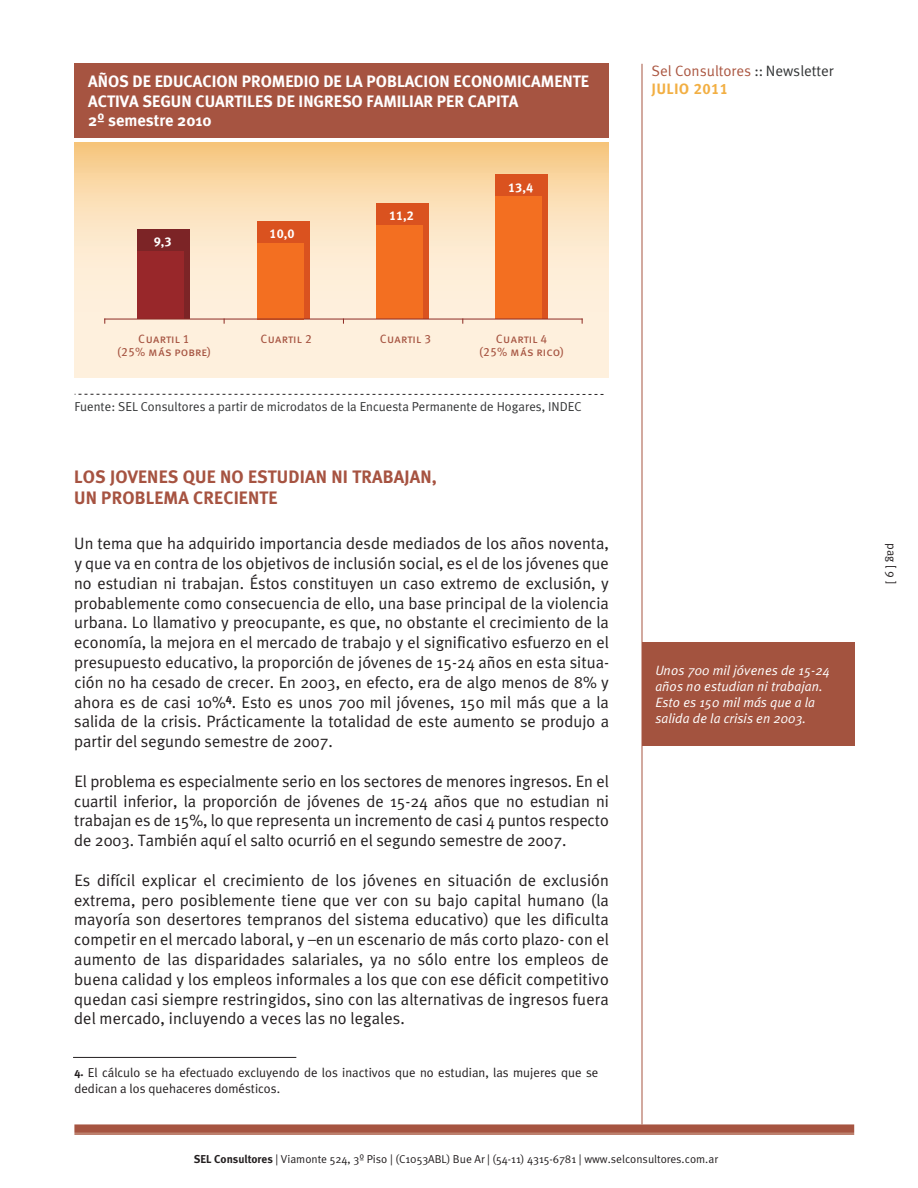
<style>
.page{position:relative;width:918px;height:1188px;background:#fff}
.page>*{position:absolute;margin:0;border:0;box-sizing:border-box;transform-origin:0 0}
.t1{font:18px/21.6px "Meta Bold LF";letter-spacing:.01em;color:#a65341}
.t2{font:16.5px/19.8px "Meta Plus Normal";color:#231f20;text-align:justify}
.t3{font:700 16.5px/19.8px "Meta";color:#fff}
.t4{font:15px "Meta Normal";color:#ab5742}
.t5{font:15px "Meta Bold Lf Caps";letter-spacing:.02em;color:#f2af43}
.t6{font:italic 13.5px/16.2px "Meta Plus Normal";letter-spacing:.005em;color:#fff}
.t7{font:12.9px/15.5px "Meta Plus Normal";color:#231f20}
.t8{font:12.9px "Meta Plus Normal";color:#333536}
.t9{font:12.75px "Meta Bold Lf Caps";color:#fff}
.t10{font:12px/13.5px "Meta Book LF Caps";letter-spacing:.025em;color:#a65441;text-align:center}
.t11{font:12px "Meta Book LF Caps";color:#a65441}
.t12{font:12px "Meta Normal";color:#231f20}
.t13{font:11.4px "Meta Normal";color:#231f20}
.s1{font-family:"Meta Bold Caps";font-size:11.4px}
.s2{color:#333536}
.s3{font-family:"Meta";font-weight:700}
</style>
<div class="page">
<svg style="left:74px;top:1124px;width:780px;height:11px;background:#ae6553"></svg>
<hr style="left:642px;top:64px;width:1px;height:1060px;background:#a65441">
<svg style="left:75px;top:394px;width:528px;height:1px"></svg>
<div style="left:642px;top:643px;width:212px;height:103px;background:#a3533f"></div>
<svg style="left:74px;top:142px;width:534px;height:235px;background:#fbe4c2"></svg>
<div style="left:137px;top:229px;width:53px;height:90px;background:#7c2426"></div>
<div style="left:137px;top:251px;width:47px;height:68px;background:#98272a"></div>
<div style="left:257px;top:221px;width:52px;height:98px;background:#da521f"></div>
<div style="left:257px;top:243px;width:46px;height:76px;background:#f36f21"></div>
<div style="left:376px;top:204px;width:53px;height:115px;background:#da521f"></div>
<div style="left:376px;top:225px;width:47px;height:94px;background:#f36f21"></div>
<div style="left:495px;top:175px;width:53px;height:144px;background:#da521f"></div>
<div style="left:495px;top:197px;width:47px;height:122px;background:#f36f21"></div>
<hr style="left:105px;top:319px;width:477px;height:1px;background:#8d2b24">
<div style="left:74px;top:64px;width:534px;height:74px;background:#a65441"></div>
<hr style="left:73px;top:1057px;width:223px;height:1px;background:#231f20">
<p class="t3" style="left:88px;top:73px;width:502px">AÑOS DE EDUCACION PROMEDIO DE LA POBLACION ECONOMICAMENTE<br>ACTIVA SEGUN CUARTILES DE INGRESO FAMILIAR PER CAPITA<br>2º semestre 2010</p>
<p class="t9" style="left:154px;top:234px;width:19px">9,3</p>
<p class="t9" style="left:270px;top:226px;width:27px">10,0</p>
<p class="t9" style="left:389px;top:209px;width:27px">11,2</p>
<p class="t10" style="left:138px;top:332px;width:53px">Cuartil 1</p>
<p class="t10" style="left:260px;top:332px;width:53px">Cuartil 2</p>
<p class="t10" style="left:380px;top:332px;width:53px">Cuartil 3</p>
<p class="t11" style="left:118px;top:345px;width:95px">(25% más pobre)</p>
<p class="t9" style="left:508px;top:180px;width:27px">13,4</p>
<p class="t10" style="left:480px;top:332px;width:86px">Cuartil 4<br>(25% más rico)</p>
<p class="t8" style="left:74px;top:402px;width:509px">Fuente: SEL Consultores a partir de microdatos de la Encuesta Permanente de Hogares, INDEC</p>
<p class="t1" style="left:74px;top:468px;width:364px">LOS JOVENES QUE NO ESTUDIAN NI TRABAJAN,<br>UN PROBLEMA CRECIENTE</p>
<p class="t2" style="left:74px;top:535px;width:536px">Un tema que ha adquirido importancia desde mediados de los años noventa, y que va en contra de los objetivos de inclusión social, es el de los jóvenes que no estudian ni trabajan. Éstos constituyen un caso extremo de exclusión, y probablemente como consecuencia de ello, una base principal de la violencia urbana. Lo llamativo y preocupante, es que, no obstante el crecimiento de la economía, la mejora en el mercado de trabajo y el significativo esfuerzo en el presupuesto educativo, la proporción de jóvenes de 15-24 años en esta situa&shy;ción no ha cesado de crecer. En 2003, en efecto, era de algo menos de 8% y ahora es de casi 10%<sup>4</sup>. Esto es unos 700 mil jóvenes, 150 mil más que a la salida de la crisis. Prácticamente la totalidad de este aumento se produjo a partir del segundo semestre de 2007.</p>
<p class="t2" style="left:74px;top:773px;width:536px">El problema es especialmente serio en los sectores de menores ingresos. En el cuartil inferior, la proporción de jóvenes de 15-24 años que no estudian ni trabajan es de 15%, lo que representa un incremento de casi 4 puntos respecto de 2003. También aquí el salto ocurrió en el segundo semestre de 2007.</p>
<p class="t2" style="left:74px;top:872px;width:536px">Es difícil explicar el crecimiento de los jóvenes en situación de exclusión extrema, pero posiblemente tiene que ver con su bajo capital humano (la mayoría son desertores tempranos del sistema educativo) que les dificulta competir en el mercado laboral, y –en un escenario de más corto plazo- con el aumento de las disparidades salariales, ya no sólo entre los empleos de buena calidad y los empleos informales a los que con ese déficit competitivo quedan casi siempre restringidos, sino con las alternativas de ingresos fuera del mercado, incluyendo a veces las no legales.</p>
<p class="t7" style="left:74px;top:1066px;width:526px"><span class="s1">4.</span> El cálculo se ha efectuado excluyendo de los inactivos que no estudian, las mujeres que se dedican a los quehaceres domésticos.</p>
<p class="t4" style="left:652px;top:62px;width:184px">Sel Consultores <span class="s2">:: Newsletter</span></p>
<p class="t5" style="left:652px;top:80px;width:78px">JULIO 2011</p>
<p class="t6" style="left:655px;top:663px;width:176px">Unos 700 mil jóvenes de 15-24 años no estudian ni trabajan.<br>Esto es 150 mil más que a la salida de la crisis en 2003.</p>
<p class="t13" style="left:194px;top:1153px;width:525px"><span class="s3">SEL Consultores</span> | Viamonte 524, 3º Piso | (C1053ABL) Bue Ar | (54-11) 4315-6781 | www.selconsultores.com.ar</p>
<p class="t12" style="left:899px;top:543px;width:42px;rotate:90deg">pag [ 9 ]</p>
</div>
